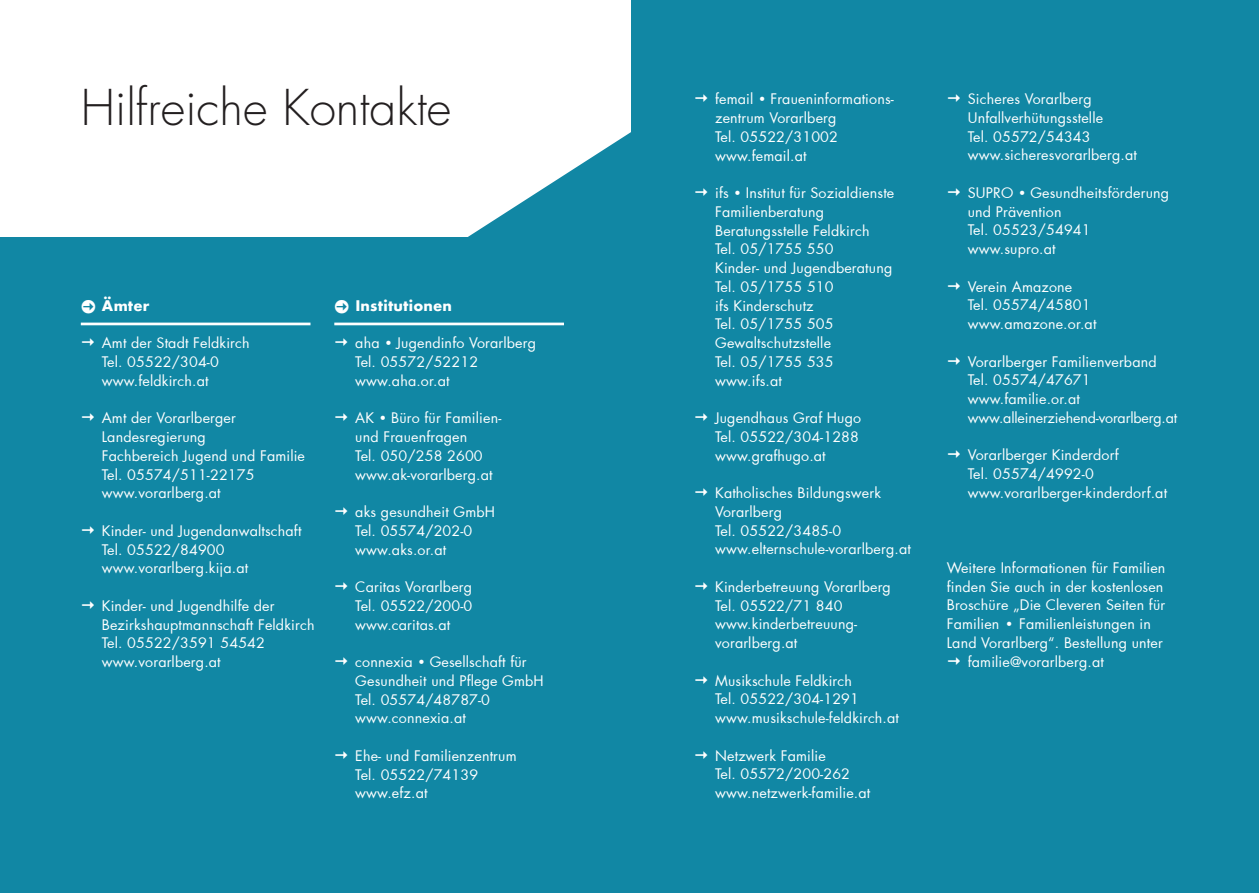
<style>
.page{position:relative;width:1259px;height:893px;background:#1187a4}
.page>*{position:absolute;margin:0;border:0;box-sizing:border-box;transform-origin:0 0}
.t1{font:300 48px "Futura";color:#231f20}
.t2{font:14.25px/18.8px "Futura";letter-spacing:.01em;color:#fff}
.t3{font:700 14.25px "Futura";letter-spacing:.01em;color:#fff}
.s1{font-weight:700;font-size:13.5px}
</style>
<div class="page">
<div style="left:0;top:0;width:630px;height:236px;background:#fff"></div>
<svg style="left:357px;top:117px;width:274px;height:120px"></svg>
<hr style="left:81px;top:323px;width:229px;height:2px;background:#fff">
<hr style="left:334px;top:323px;width:230px;height:2px;background:#fff">
<h1 class="t1" style="left:81px;top:76px;width:372px">Hilfreiche Kontakte</h1>
<p class="t3" style="left:102px;top:295px;width:49px">Ämter</p>
<p class="t2" style="left:102px;top:333px;width:149px">Amt der Stadt Feldkirch<br>Tel. 05522/304-0 www.feldkirch.at</p>
<p class="t2" style="left:102px;top:408px;width:205px">Amt der Vorarlberger<br>Landesregierung<br>Fachbereich Jugend und Familie<br>Tel. 05574/511-22175 www.vorarlberg.at</p>
<p class="t2" style="left:102px;top:521px;width:201px">Kinder- und Jugendanwaltschaft<br>Tel. 05522/84900 www.vorarlberg.kija.at</p>
<p class="t2" style="left:102px;top:596px;width:214px">Kinder- und Jugendhilfe der<br>Bezirkshauptmannschaft Feldkirch<br>Tel. 05522/3591 54542 www.vorarlberg.at</p>
<p class="t3" style="left:355px;top:295px;width:98px">Institutionen</p>
<p class="t2" style="left:355px;top:333px;width:182px">aha <span class="s1">•</span> Jugendinfo Vorarlberg<br>Tel. 05572/52212 www.aha.or.at</p>
<p class="t2" style="left:355px;top:408px;width:147px">AK <span class="s1">•</span> Büro für Familien&shy;und Frauenfragen<br>Tel. 050/258 2600 www.ak-vorarlberg.at</p>
<p class="t2" style="left:355px;top:502px;width:141px">aks gesundheit GmbH<br>Tel. 05574/202-0 www.aks.or.at</p>
<p class="t2" style="left:355px;top:577px;width:119px;text-align:justify">Caritas Vorarlberg Tel. 05522/200-0 www.caritas.at</p>
<p class="t2" style="left:355px;top:652px;width:190px">connexia <span class="s1">•</span> Gesellschaft für<br>Gesundheit und Pflege GmbH<br>Tel. 05574/48787-0 www.connexia.at</p>
<p class="t2" style="left:355px;top:746px;width:163px">Ehe- und Familienzentrum<br>Tel. 05522/74139 www.efz.at</p>
<p class="t2" style="left:715px;top:90px;width:180px">femail <span class="s1">•</span> Fraueninformations&shy;zentrum Vorarlberg<br>Tel. 05522/31002 www.femail.at</p>
<p class="t2" style="left:715px;top:183px;width:181px">ifs <span class="s1">•</span> Institut für Sozialdienste<br>Familienberatung<br>Beratungsstelle Feldkirch<br>Tel. 05/1755 550<br>Kinder- und Jugendberatung<br>Tel. 05/1755 510<br>ifs Kinderschutz<br>Tel. 05/1755 505<br>Gewaltschutzstelle<br>Tel. 05/1755 535 www.ifs.at</p>
<p class="t2" style="left:715px;top:408px;width:147px">Jugendhaus Graf Hugo<br>Tel. 05522/304-1288 www.grafhugo.at</p>
<p class="t2" style="left:715px;top:483px;width:197px">Katholisches Bildungswerk<br>Vorarlberg<br>Tel. 05522/3485-0 www.elternschule-vorarlberg.at</p>
<p class="t2" style="left:715px;top:577px;width:177px">Kinderbetreuung Vorarlberg<br>Tel. 05522/71 840 www.kinderbetreuung&shy;vorarlberg.at</p>
<p class="t2" style="left:715px;top:671px;width:185px">Musikschule Feldkirch<br>Tel. 05522/304-1291 www.musikschule-feldkirch.at</p>
<p class="t2" style="left:715px;top:746px;width:157px">Netzwerk Familie<br>Tel. 05572/200-262 www.netzwerk-familie.at</p>
<p class="t2" style="left:967px;top:89px;width:171px">Sicheres Vorarlberg<br>Unfallverhütungsstelle<br>Tel. 05572/54343 www.sicheresvorarlberg.at</p>
<p class="t2" style="left:967px;top:183px;width:203px">SUPRO <span class="s1">•</span> Gesundheitsförderung und Prävention<br>Tel. 05523/54941 www.supro.at</p>
<p class="t2" style="left:967px;top:277px;width:130px">Verein Amazone<br>Tel. 05574/45801 www.amazone.or.at</p>
<p class="t2" style="left:967px;top:352px;width:211px">Vorarlberger Familienverband<br>Tel. 05574/47671 www.familie.or.at www.alleinerziehend-vorarlberg.at</p>
<p class="t2" style="left:967px;top:446px;width:201px">Vorarlberger Kinderdorf<br>Tel. 05574/4992-0 www.vorarlberger-kinderdorf.at</p>
<p class="t2" style="left:946px;top:558px;width:220px">Weitere Informationen für Familien</p>
<p class="t2" style="left:946px;top:577px;width:218px">finden Sie auch in der kostenlosen</p>
<p class="t2" style="left:946px;top:596px;width:220px">Broschüre „Die Cleveren Seiten für</p>
<p class="t2" style="left:946px;top:614px;width:206px">Familien <span class="s1">•</span> Familienleistungen in</p>
<p class="t2" style="left:946px;top:633px;width:217px">Land Vorarlberg“. Bestellung unter</p>
<p class="t2" style="left:967px;top:652px;width:138px">familie@vorarlberg.at</p>
</div>
